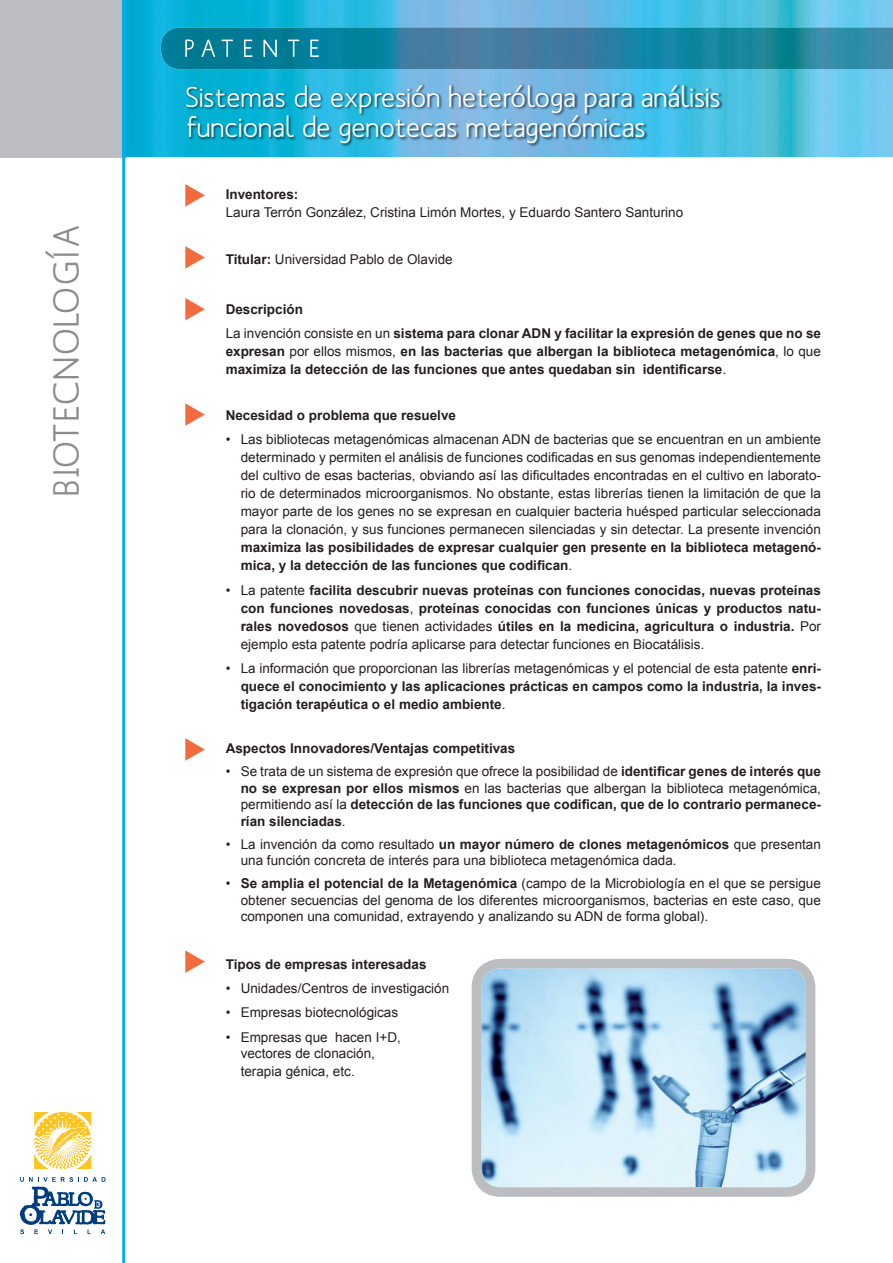
<style>
.page{position:relative;width:893px;height:1263px;background:#fff}
.page>*{position:absolute;margin:0;border:0;box-sizing:border-box;transform-origin:0 0}
.t1{font:500 36px "Mank Sans";letter-spacing:.04em;color:#8a8c8f}
.t2{font:500 28.5px/30px "Mank Sans";color:#fff}
.t3{font:700 13.5px/18px "Arial";color:#231f20}
.t4{font:13.5px/18px "Arial";color:#231f20;text-align:justify}
.s1{font-weight:700}
.s2{font-weight:400}
</style>
<div class="page">
<div style="left:0;top:0;width:126px;height:157px;background:#bcbdc0"></div>
<img style="left:125px;top:0;width:768px;height:157px">
<hr style="left:122px;top:0;width:3px;height:1263px;background:#00aeef">
<img style="left:161px;top:27px;width:732px;height:42px">
<svg style="left:185px;top:40px;width:134px;height:17px;background:#2a91a6"></svg>
<svg style="left:20px;top:1177px;width:86px;height:57px"></svg>
<svg style="left:34px;top:1112px;width:57px;height:57px"></svg>
<svg style="left:185px;top:298px;width:20px;height:22px"></svg>
<svg style="left:185px;top:403px;width:20px;height:23px"></svg>
<svg style="left:185px;top:246px;width:20px;height:23px"></svg>
<svg style="left:185px;top:184px;width:20px;height:23px"></svg>
<svg style="left:185px;top:738px;width:20px;height:23px"></svg>
<svg style="left:185px;top:950px;width:20px;height:23px"></svg>
<img style="left:186px;top:84px;width:537px;height:63px">
<img style="left:483px;top:970px;width:321px;height:216px">
<div style="left:472px;top:959px;width:343px;height:238px;border:10px solid #bcbdc0;border-radius:24px"></div>
<h1 class="t1" style="left:44px;top:496px;width:273px;rotate:-90deg">BIOTECNOLOGÍA</h1>
<h2 class="t2" style="left:185px;top:81px;width:537px">Sistemas de expresión heteróloga para análisis funcional de genotecas metagenómicas</h2>
<p class="t3" style="left:226px;top:186px;width:74px">Inventores:</p>
<p class="t4" style="left:226px;top:203px;width:459px">Laura Terrón González, Cristina Limón Mortes, y Eduardo Santero Santurino</p>
<p class="t4" style="left:226px;top:250px;width:229px"><span class="s1">Titular:</span> Universidad Pablo de Olavide</p>
<p class="t3" style="left:226px;top:297px;width:597px;line-height:24.5px">Descripción<br><span class="s2">La invención consiste en un</span> sistema para clonar ADN y facilitar la expresión de genes que no se</p>
<p class="t3" style="left:226px;top:343px;width:597px">expresan <span class="s2">por ellos mismos,</span> en las bacterias que albergan la biblioteca metagenómica<span class="s2">, lo que </span>maximiza la detección de las funciones que antes quedaban sin identificarse<span class="s2">.</span></p>
<p class="t3" style="left:226px;top:406px;width:232px">Necesidad o problema que resuelve</p>
<p class="t4" style="left:241px;top:431px;width:582px;text-indent:-15px">• Las bibliotecas metagenómicas almacenan ADN de bacterias que se encuentran en un ambiente determinado y permiten el análisis de funciones codificadas en sus genomas independientemente del cultivo de esas bacterias, obviando así las dificultades encontradas en el cultivo en laborato&shy;rio de determinados microorganismos. No obstante, estas librerías tienen la limitación de que la mayor parte de los genes no se expresan en cualquier bacteria huésped particular seleccionada para la clonación, y sus funciones permanecen silenciadas y sin detectar. La presente invención</p>
<p class="t3" style="left:241px;top:539px;width:582px">maximiza las posibilidades de expresar cualquier gen presente en la biblioteca metagenó&shy;mica, y la detección de las funciones que codifican<span class="s2">.</span></p>
<p class="t3" style="left:241px;top:581px;width:582px;text-align:justify;text-indent:-15px"><span class="s2">• La patente</span> facilita descubrir nuevas proteínas con funciones conocidas, nuevas proteínas con funciones novedosas<span class="s2">,</span> proteínas conocidas con funciones únicas y productos natu&shy;rales novedosos <span class="s2">que tienen actividades</span> útiles en la medicina, agricultura o industria. <span class="s2">Por ejemplo esta patente podría aplicarse para detectar funciones en Biocatálisis.</span></p>
<p class="t3" style="left:241px;top:660px;width:582px;text-align:justify;text-indent:-15px"><span class="s2">• La información que proporcionan las librerías metagenómicas y el potencial de esta patente</span> enri&shy;quece el conocimiento y las aplicaciones prácticas en campos como la industria, la inves&shy;tigación terapéutica o el medio ambiente<span class="s2">.</span></p>
<p class="t3" style="left:226px;top:740px;width:291px">Aspectos Innovadores/Ventajas competitivas</p>
<p class="t3" style="left:241px;top:764px;width:582px;line-height:16.5px;text-align:justify;text-indent:-15px"><span class="s2">• Se trata de un sistema de expresión que ofrece la posibilidad de</span> identificar genes de interés que no se expresan por ellos mismos <span class="s2">en las bacterias que albergan la biblioteca metagenómica, permitiendo así la</span> detección de las funciones que codifican, que de lo contrario permanece&shy;rían silenciadas<span class="s2">.</span></p>
<p class="t4" style="left:241px;top:836px;width:582px;line-height:16.5px;text-indent:-15px">• La invención da como resultado <span class="s1">un mayor número de clones metagenómicos</span> que presentan una función concreta de interés para una biblioteca metagenómica dada.</p>
<p class="t4" style="left:241px;top:875px;width:582px;line-height:16.5px;text-indent:-15px">• <span class="s1">Se amplia el potencial de la Metagenómica</span> (campo de la Microbiología en el que se persigue obtener secuencias del genoma de los diferentes microorganismos, bacterias en este caso, que componen una comunidad, extrayendo y analizando su ADN de forma global).</p>
<p class="t3" style="left:226px;top:955px;width:202px">Tipos de empresas interesadas</p>
<p class="t4" style="left:226px;top:979px;width:225px">• Unidades/Centros de investigación</p>
<p class="t4" style="left:226px;top:1004px;width:174px">• Empresas biotecnológicas</p>
<p class="t4" style="left:241px;top:1029px;width:162px;line-height:16.5px;text-indent:-15px">• Empresas que hacen I+D, vectores de clonación,</p>
<p class="t4" style="left:241px;top:1063px;width:116px">terapia génica, etc.</p>
</div>
